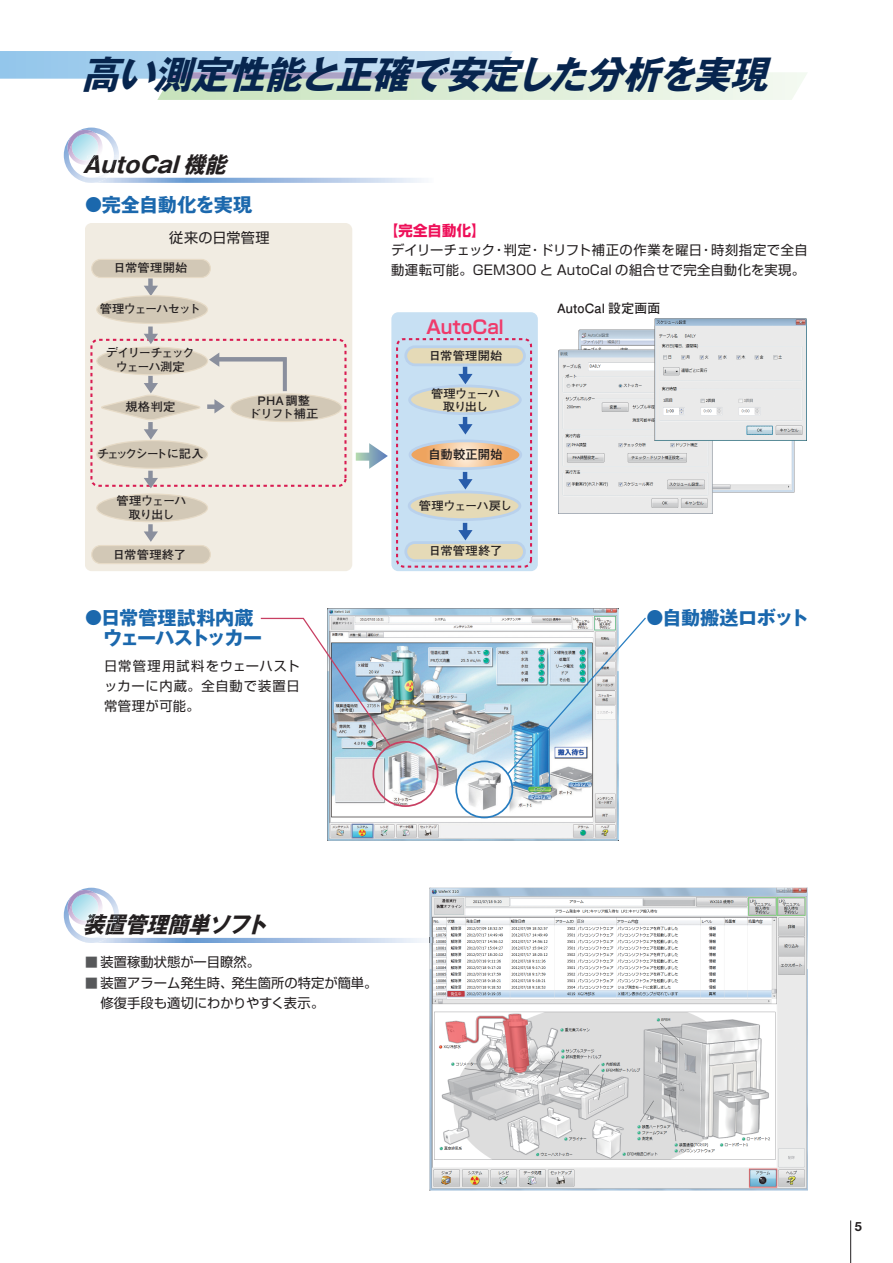
<style>
.page{position:relative;width:893px;height:1263px;background:#fff}
.page>*{position:absolute;margin:0;border:0;box-sizing:border-box;transform-origin:0 0}
.t1{font:italic 700 38.25px "Gothic MB101 Pro";color:#07254e}
.t2{font:italic 700 22.35px "Gothic MB101 Pro";color:#231f20;scale:.95 1}
.t3{font:700 19.2px/20.2px "Gothic MB101 Pro";letter-spacing:-.03em;color:#1b68ad}
.t4{font:700 18.45px "Shin Go Pro De";color:#ef3b6b}
.t5{font:700 14.4px "Shin Go Pro";letter-spacing:.02em;color:#ee1059}
.t6{font:14.1px "Shin Go Pro";letter-spacing:.035em;color:#231f20}
.t7{font:13.35px/20.2px "Shin Go Pro";letter-spacing:.01em;color:#231f20}
.t8{font:13.35px "Shin Go Pro";letter-spacing:.04em;color:#231f20}
.t9{font:700 12.75px "Futo Go B101 Pro";letter-spacing:.015em;color:#231f20}
.t10{font:700 12.75px "Helvetica Neue LT Std";color:#231f20}
.t11{font:500 12.3px "Gothic MB101 Pro";letter-spacing:.015em;color:#231f20}
.t12{font:700 11.7px "Futo Go B101 Pro";letter-spacing:-.055em;color:#231f20;scale:1.05 1}
.t13{font:700 11.7px/13.5px "Futo Go B101 Pro";letter-spacing:-.11em;color:#231f20;text-align:center;scale:1.05 1}
.t14{font:700 11.7px/13.5px "Futo Go B101 Pro";letter-spacing:.01em;color:#231f20;text-align:center;scale:1.05 1}
.t15{font:700 11.7px/13.5px "Futo Go B101 Pro";letter-spacing:-.1em;color:#231f20;text-align:center;scale:1.05 1}
.t16{font:700 11.7px "Futo Go B101 Pro";letter-spacing:-.135em;color:#231f20;scale:1.05 1}
.t17{font:700 11.7px "Futo Go B101 Pro";letter-spacing:-.09em;color:#231f20;scale:1.05 1}
.s1{font-size:16.95px}
.s2{font-size:12.75px;color:#57585a}
</style>
<div class="page">
<img style="left:558px;top:319px;width:249px;height:194px">
<div style="left:85px;top:223px;width:267px;height:348px;background:#f1ece2;border-radius:7px"></div>
<div style="left:391px;top:312px;width:147px;height:259px;background:#c7e0f3;border-radius:7px"></div>
<svg style="left:90px;top:337px;width:443px;height:232px"></svg>
<svg style="left:144px;top:278px;width:14px;height:17px"></svg>
<svg style="left:458px;top:367px;width:15px;height:17px"></svg>
<svg style="left:356px;top:443px;width:32px;height:26px"></svg>
<svg style="left:458px;top:417px;width:15px;height:17px"></svg>
<svg style="left:458px;top:523px;width:15px;height:17px"></svg>
<svg style="left:144px;top:326px;width:14px;height:18px"></svg>
<svg style="left:144px;top:471px;width:14px;height:17px"></svg>
<svg style="left:144px;top:524px;width:14px;height:18px"></svg>
<div style="left:92px;top:259px;width:118px;height:18px;background:#d2c8b6;border-radius:9px"></div>
<div style="left:91px;top:259px;width:120px;height:19px;border:1px solid #e7dbc7;border-radius:9px"></div>
<div style="left:406px;top:347px;width:118px;height:18px;background:#e5dab7;border-radius:9px"></div>
<div style="left:404px;top:345px;width:122px;height:21px;border:3px solid #b9d1ec;border-radius:9px"></div>
<div style="left:406px;top:543px;width:118px;height:18px;background:#e5dab7;border-radius:9px"></div>
<div style="left:404px;top:541px;width:122px;height:21px;border:3px solid #b9d1ec;border-radius:9px"></div>
<div style="left:92px;top:545px;width:118px;height:19px;background:#d2c8b6;border-radius:9px"></div>
<div style="left:91px;top:545px;width:120px;height:19px;border:1px solid #e7dbc7;border-radius:9px"></div>
<svg style="left:99px;top:352px;width:188px;height:88px"></svg>
<div style="left:97px;top:296px;width:111px;height:27px;background:#d2c8b6;border-radius:50%"></div>
<div style="left:96px;top:295px;width:112px;height:29px;border:1px solid #e7dbc7;border-radius:50%"></div>
<div style="left:410px;top:386px;width:110px;height:28px;background:#e5dab7;border-radius:50%"></div>
<div style="left:408px;top:385px;width:114px;height:30px;border:3px solid #b9d1ec;border-radius:50%"></div>
<div style="left:409px;top:492px;width:111px;height:28px;background:#e5dab7;border-radius:50%"></div>
<div style="left:408px;top:491px;width:113px;height:30px;border:3px solid #b9d1ec;border-radius:50%"></div>
<svg style="left:410px;top:441px;width:111px;height:48px"></svg>
<div style="left:409px;top:439px;width:113px;height:31px;border:3px solid #b9d1ec;border-radius:50%"></div>
<div style="left:97px;top:347px;width:111px;height:28px;background:#d2c8b6;border-radius:50%"></div>
<div style="left:96px;top:346px;width:112px;height:29px;border:1px solid #e7dbc7;border-radius:50%"></div>
<div style="left:97px;top:441px;width:111px;height:27px;background:#d2c8b6;border-radius:50%"></div>
<div style="left:96px;top:440px;width:112px;height:29px;border:1px solid #e7dbc7;border-radius:50%"></div>
<div style="left:231px;top:394px;width:110px;height:28px;background:#d2c8b6;border-radius:50%"></div>
<div style="left:230px;top:393px;width:112px;height:29px;border:1px solid #e7dbc7;border-radius:50%"></div>
<div style="left:97px;top:494px;width:111px;height:28px;background:#d2c8b6;border-radius:50%"></div>
<div style="left:96px;top:493px;width:112px;height:29px;border:1px solid #e7dbc7;border-radius:50%"></div>
<svg style="left:64px;top:128px;width:360px;height:55px"></svg>
<img style="left:85px;top:178px;width:22px;height:5px">
<svg style="left:0;top:51px;width:807px;height:49px"></svg>
<img style="left:171px;top:72px;width:328px;height:7px">
<hr style="left:850px;top:1220px;width:1px;height:43px;background:#231f20">
<img style="left:429px;top:888px;width:379px;height:303px">
<img style="left:327px;top:608px;width:291px;height:233px">
<svg style="left:260px;top:617px;width:131px;height:130px"></svg>
<svg style="left:506px;top:616px;width:140px;height:160px"></svg>
<div style="left:455px;top:760px;width:58px;height:58px;border:2px solid #277dc1;border-radius:50%"></div>
<div style="left:372px;top:741px;width:66px;height:66px;border:2px solid #c83f62;border-radius:50%"></div>
<svg style="left:64px;top:888px;width:370px;height:55px"></svg>
<img style="left:85px;top:938px;width:22px;height:5px">
<h1 class="t1" style="left:81px;top:43px;width:702px">高い測定性能と正確で安定した分析を実現</h1>
<h2 class="t2" style="left:83px;top:146px;width:161px">AutoCal 機能</h2>
<h3 class="t3" style="left:85px;top:193px;width:169px"><span class="s1">●</span>完全自動化を実現</h3>
<p class="t6" style="left:169px;top:226px;width:102px">従来の日常管理</p>
<p class="t5" style="left:384px;top:219px;width:103px">【完全自動化】</p>
<p class="t8" style="left:391px;top:239px;width:418px">デイリーチェック・判定・ドリフト補正の作業を曜日・時刻指定で全自</p>
<p class="t12" style="left:114px;top:259px;width:72px">日常管理開始</p>
<p class="t7" style="left:391px;top:259px;width:415px">動運転可能。GEM300 と AutoCal の組合せで完全自動化を実現。</p>
<p class="t17" style="left:100px;top:299px;width:98px">管理ウェーハセット</p>
<p class="t13" style="left:106px;top:345px;width:86px">デイリーチェックウェーハ測定</p>
<p class="t12" style="left:125px;top:398px;width:49px">規格判定</p>
<p class="t16" style="left:97px;top:444px;width:103px">チェックシートに記入</p>
<p class="t12" style="left:117px;top:491px;width:68px">管理ウェーハ</p>
<p class="t12" style="left:129px;top:505px;width:45px">取り出し</p>
<p class="t14" style="left:249px;top:392px;width:67px">PHA調整<br>ドリフト補正</p>
<h3 class="t4" style="left:426px;top:312px;width:79px">AutoCal</h3>
<p class="t12" style="left:429px;top:346px;width:72px">日常管理開始</p>
<p class="t15" style="left:431px;top:385px;width:67px">管理ウェーハ取り出し</p>
<p class="t11" style="left:428px;top:444px;width:76px">自動較正開始</p>
<p class="t12" style="left:419px;top:497px;width:91px">管理ウェーハ戻し</p>
<p class="t12" style="left:113px;top:545px;width:71px">日常管理終了</p>
<p class="t12" style="left:429px;top:541px;width:71px">日常管理終了</p>
<p class="t9" style="left:557px;top:298px;width:105px">AutoCal 設定画面</p>
<h3 class="t3" style="left:103px;top:605px;width:161px;text-indent:-18px"><span class="s1">●</span>日常管理試料内蔵ウェーハストッカー</h3>
<h3 class="t3" style="left:646px;top:605px;width:164px"><span class="s1">●</span>自動搬送ロボット</h3>
<p class="t7" style="left:104px;top:654px;width:197px;text-align:justify">日常管理用試料をウェーハストッカーに内蔵。全自動で装置日常管理が可能。</p>
<h2 class="t2" style="left:83px;top:906px;width:204px">装置管理簡単ソフト</h2>
<p class="t7" style="left:85px;top:951px;width:177px"><span class="s2">■</span> 装置稼動状態が一目瞭然。</p>
<p class="t7" style="left:101px;top:971px;width:278px;text-indent:-16px"><span class="s2">■</span> 装置アラーム発生時、発生箇所の特定が簡単。修復手段も適切にわかりやすく表示。</p>
<p class="t10" style="left:855px;top:1218px;width:9px">5</p>
</div>
